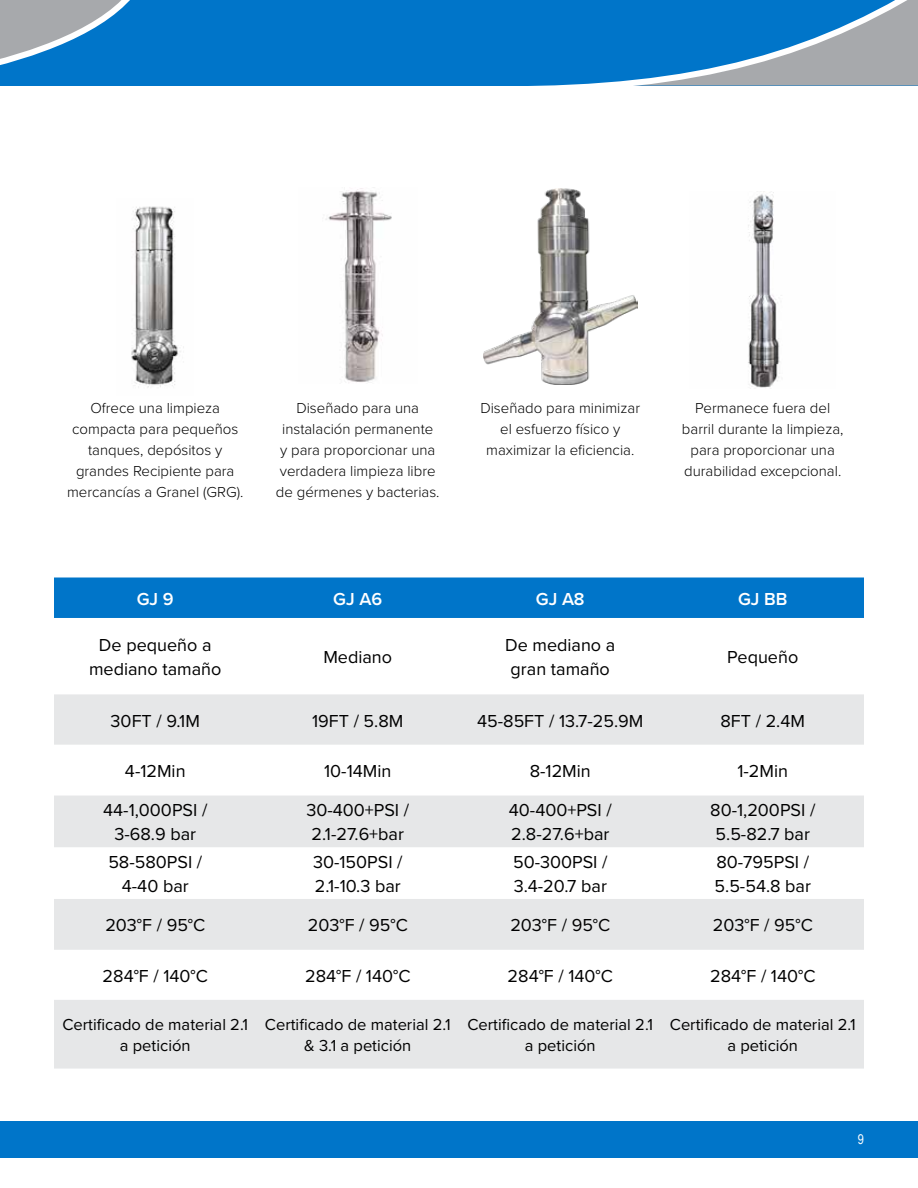
<style>
.page{position:relative;width:918px;height:1188px;background:#fff}
.page>*{position:absolute;margin:0;border:0;box-sizing:border-box;transform-origin:0 0}
.t1{font:18px/24px "Proxima Nova";color:#000}
.t2{font:600 18px "Proxima Nova";color:#fff}
.t3{font:16.5px/21px "Proxima Nova";color:#000;text-align:center}
.t4{font:300 15px/21px "Proxima Nova";color:#000;text-align:center}
.t5{font:13.5px "Arial Narrow";color:#fff}
</style>
<div class="page">
<div style="left:0;top:0;width:918px;height:86px;background:#0075c9"></div>
<div style="left:0;top:1121px;width:918px;height:37px;background:#0075c9"></div>
<svg style="left:530px;top:0;width:388px;height:86px"></svg>
<svg style="left:0;top:0;width:130px;height:65px"></svg>
<div style="left:54px;top:578px;width:810px;height:40px;background:#0075c9"></div>
<svg style="left:54px;top:694px;width:810px;height:375px;fill:#e6e7e8"></svg>
<img style="left:325px;top:187px;width:67px;height:195px">
<img style="left:748px;top:192px;width:32px;height:196px">
<img style="left:131px;top:206px;width:53px;height:182px">
<img style="left:483px;top:188px;width:154px;height:197px">
<p class="t4" style="left:67px;top:397px;width:176px">Ofrece una limpieza compacta para pequeños tanques, depósitos y grandes Recipiente para mercancías a Granel (GRG).</p>
<p class="t4" style="left:276px;top:397px;width:163px">Diseñado para una instalación permanente y para proporcionar una verdadera limpieza libre de gérmenes y bacterias.</p>
<p class="t4" style="left:480px;top:397px;width:161px">Diseñado para minimizar el esfuerzo físico y maximizar la eficiencia.</p>
<p class="t4" style="left:682px;top:397px;width:163px">Permanece fuera del barril durante la limpieza, para proporcionar una durabilidad excepcional.</p>
<p class="t2" style="left:137px;top:585px;width:39px">GJ 9</p>
<p class="t2" style="left:333px;top:585px;width:51px">GJ A6</p>
<p class="t2" style="left:536px;top:585px;width:50px">GJ A8</p>
<p class="t2" style="left:738px;top:585px;width:51px">GJ BB</p>
<p class="t1" style="left:89px;top:633px;width:134px;text-align:center">De pequeño a mediano tamaño</p>
<p class="t1" style="left:505px;top:633px;width:112px;text-align:center">De mediano a gran tamaño</p>
<p class="t1" style="left:727px;top:644px;width:73px">Pequeño</p>
<p class="t1" style="left:323px;top:645px;width:70px">Mediano</p>
<p class="t1" style="left:111px;top:708px;width:91px">30FT / 9.1M</p>
<p class="t1" style="left:312px;top:708px;width:93px">19FT / 5.8M</p>
<p class="t1" style="left:477px;top:708px;width:168px">45-85FT / 13.7-25.9M</p>
<p class="t1" style="left:721px;top:708px;width:86px">8FT / 2.4M</p>
<p class="t1" style="left:125px;top:758px;width:62px">4-12Min</p>
<p class="t1" style="left:324px;top:758px;width:69px">10-14Min</p>
<p class="t1" style="left:530px;top:758px;width:63px">8-12Min</p>
<p class="t1" style="left:737px;top:758px;width:52px">1-2Min</p>
<p class="t1" style="left:103px;top:798px;width:106px;text-align:center">44-1,000PSI /<br>3-68.9 bar</p>
<p class="t1" style="left:306px;top:798px;width:104px">30-400+PSI /<br>2.1-27.6+bar</p>
<p class="t1" style="left:509px;top:798px;width:104px">40-400+PSI /<br>2.8-27.6+bar</p>
<p class="t1" style="left:710px;top:798px;width:107px">80-1,200PSI /<br>5.5-82.7 bar</p>
<p class="t1" style="left:108px;top:849px;width:95px;text-align:center">58-580PSI /<br>4-40 bar</p>
<p class="t1" style="left:313px;top:849px;width:91px">30-150PSI /<br>2.1-10.3 bar</p>
<p class="t1" style="left:513px;top:849px;width:96px">50-300PSI /<br>3.4-20.7 bar</p>
<p class="t1" style="left:715px;top:849px;width:98px">80-795PSI /<br>5.5-54.8 bar</p>
<p class="t1" style="left:105px;top:913px;width:102px">203°F / 95°C</p>
<p class="t1" style="left:308px;top:913px;width:102px">203°F / 95°C</p>
<p class="t1" style="left:510px;top:913px;width:102px">203°F / 95°C</p>
<p class="t1" style="left:713px;top:913px;width:102px">203°F / 95°C</p>
<p class="t1" style="left:103px;top:963px;width:107px">284°F / 140°C</p>
<p class="t1" style="left:305px;top:963px;width:107px">284°F / 140°C</p>
<p class="t1" style="left:508px;top:963px;width:107px">284°F / 140°C</p>
<p class="t1" style="left:710px;top:963px;width:107px">284°F / 140°C</p>
<p class="t3" style="left:62px;top:1014px;width:187px">Certificado de material 2.1 a petición</p>
<p class="t3" style="left:265px;top:1014px;width:187px">Certificado de material 2.1 &amp; 3.1 a petición</p>
<p class="t3" style="left:467px;top:1014px;width:187px">Certificado de material 2.1 a petición</p>
<p class="t3" style="left:670px;top:1014px;width:187px">Certificado de material 2.1 a petición</p>
<p class="t5" style="left:858px;top:1129px;width:8px">9</p>
</div>
